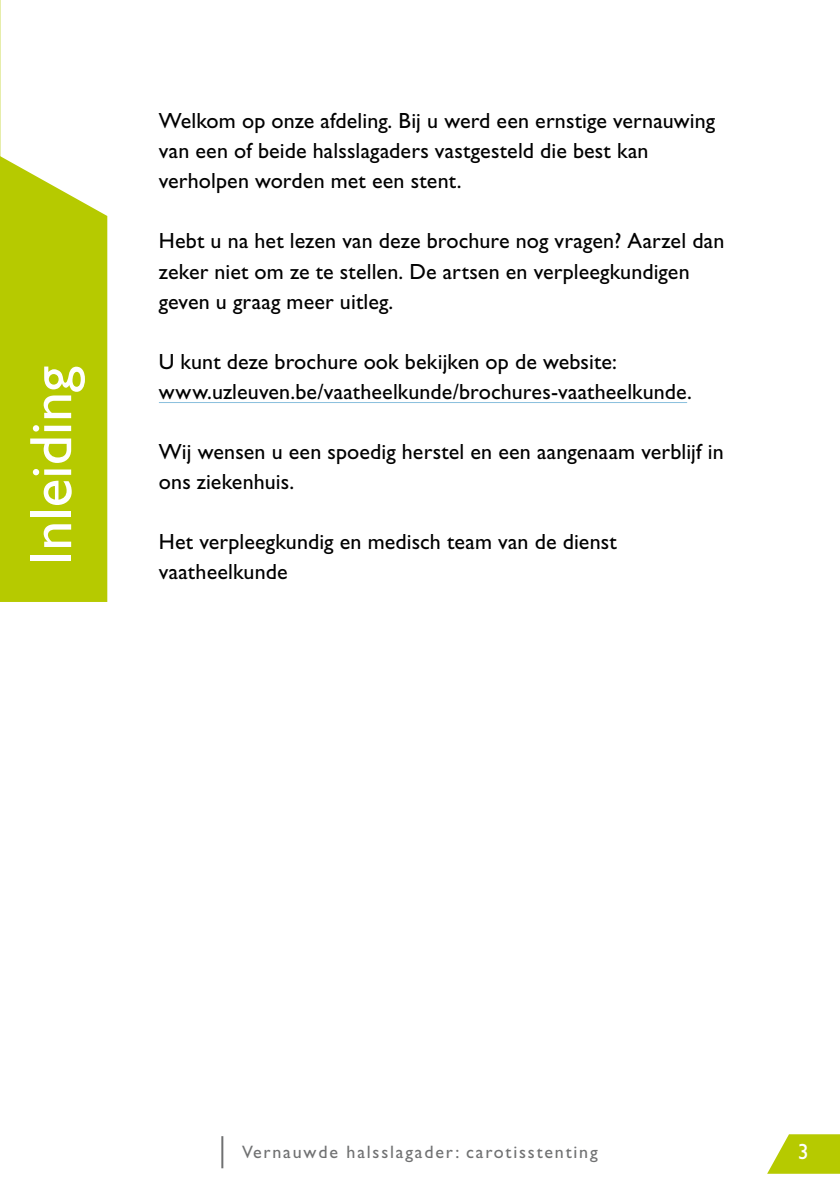
<style>
.page{position:relative;width:840px;height:1191px;background:#fff}
.page>*{position:absolute;margin:0;border:0;box-sizing:border-box;transform-origin:0 0}
.t1{font:60px "Gill Sans Std";color:#fff}
.t2{font:22px/30px "Gill Sans Std";letter-spacing:.005em;color:#000}
.t3{font:22px "Gill Sans Std";color:#fff}
.t4{font:18px "Gill Sans Std";letter-spacing:.1em;color:#707172}
</style>
<div class="page">
<hr style="left:221px;top:1136px;width:2px;height:32px;background:#707172">
<svg style="left:767px;top:1134px;width:72px;height:39px"></svg>
<hr style="left:159px;top:402px;width:527px;height:1px;background:#89bfdd">
<svg style="left:0;top:0;width:1px;height:156px"></svg>
<div style="left:0;top:156px;width:107px;height:446px;background:#b6ca00"></div>
<h1 class="t1" style="left:16px;top:565px;width:201px;rotate:-90deg">Inleiding</h1>
<p class="t2" style="left:159px;top:106px;width:557px">Welkom op onze afdeling. Bij u werd een ernstige vernauwing van een of beide halsslagaders vastgesteld die best kan verholpen worden met een stent.</p>
<p class="t2" style="left:159px;top:226px;width:566px">Hebt u na het lezen van deze brochure nog vragen? Aarzel dan zeker niet om ze te stellen. De artsen en verpleegkundigen geven u graag meer uitleg.</p>
<p class="t2" style="left:159px;top:346px;width:534px">U kunt deze brochure ook bekijken op de website: www.uzleuven.be/vaatheelkunde/brochures-vaatheelkunde.</p>
<p class="t2" style="left:159px;top:436px;width:566px">Wij wensen u een spoedig herstel en een aangenaam verblijf in ons ziekenhuis.</p>
<p class="t2" style="left:159px;top:526px;width:459px">Het verpleegkundig en medisch team van de dienst vaatheelkunde</p>
<p class="t4" style="left:242px;top:1141px;width:357px">Vernauwde halsslagader: carotisstenting</p>
<p class="t3" style="left:797px;top:1138px;width:12px">3</p>
</div>
